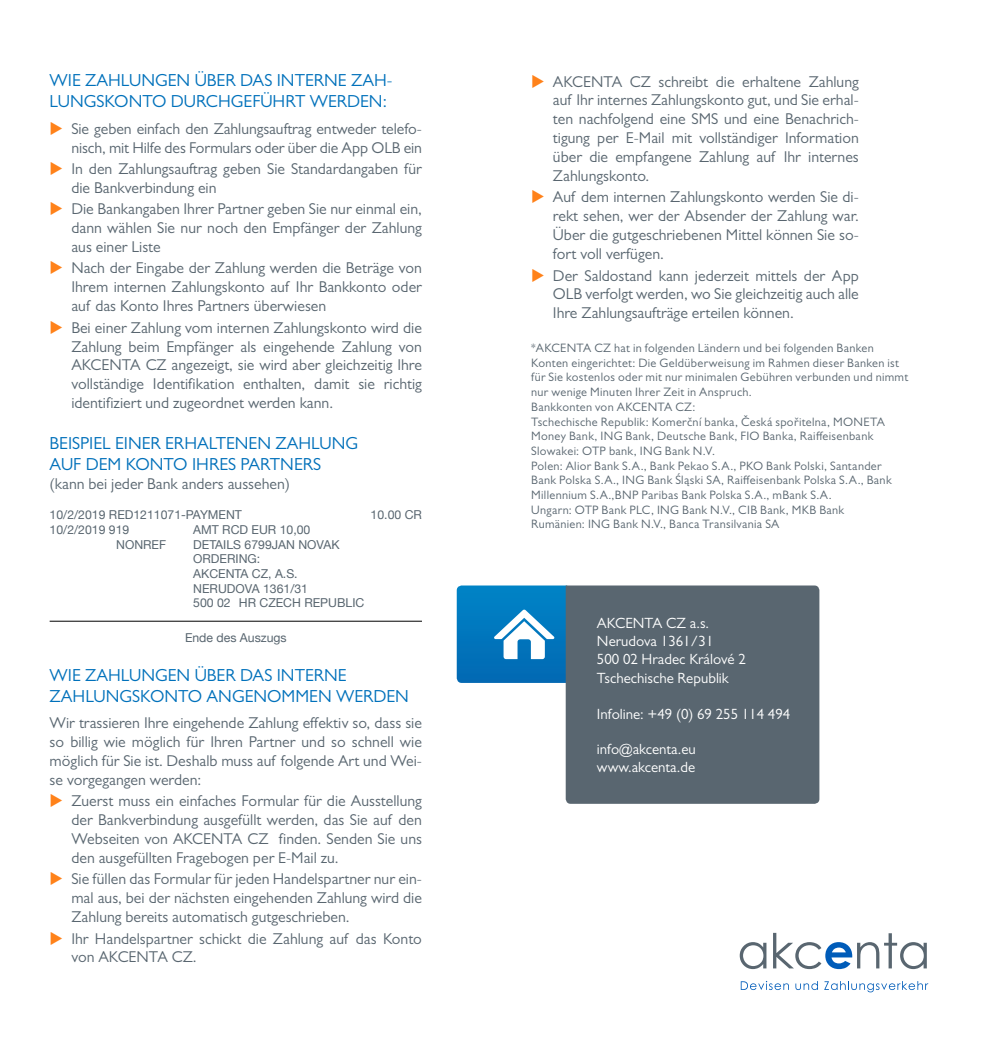
<style>
.page{position:relative;width:983px;height:1042px;background:#fff}
.page>*{position:absolute;margin:0;border:0;box-sizing:border-box;transform-origin:0 0}
.t1{font:17.5px/21px "Gill Sans MT Pro";color:#0071bb}
.t2{font:17.5px/21px "Gill Sans MT Pro";color:#0070ba}
.t3{font:15.75px/18.9px "Gill Sans MT Pro";color:#596670;text-align:justify}
.t4{font:14.88px/17.8px "Gill Sans MT Pro";color:#fff}
.t5{font:12.25px/14.7px "Gill Sans MT Pro";letter-spacing:.025em;color:#596670}
.t6{font:12.25px/14.7px "Helvetica Neue";color:#596670}
.s1{color:#ff821a}
</style>
<div class="page">
<svg style="left:739px;top:933px;width:187px;height:36px"></svg>
<svg style="left:740px;top:981px;width:48px;height:9px"></svg>
<svg style="left:795px;top:983px;width:22px;height:7px"></svg>
<svg style="left:824px;top:981px;width:104px;height:11px"></svg>
<div style="left:565px;top:585px;width:254px;height:219px;background:#596670"></div>
<svg style="left:456px;top:585px;width:111px;height:98px"></svg>
<hr style="left:50px;top:621px;width:372px;height:1px;background:#000">
<p class="t1" style="left:50px;top:70px;width:344px">WIE ZAHLUNGEN ÜBER DAS INTERNE ZAH-<br>LUNGSKONTO DURCHGEFÜHRT WERDEN:</p>
<p class="t3" style="left:50px;top:119px;width:374px;text-align:right"><span class="s1">◆</span> Sie geben einfach den Zahlungsauftrag entweder telefo&shy;nisch, mit Hilfe des Formulars oder über die App OLB ein</p>
<p class="t3" style="left:71px;top:159px;width:352px;text-indent:-22px"><span class="s1">◆</span> In den Zahlungsauftrag geben Sie Standardangaben für die Bankverbindung ein</p>
<p class="t3" style="left:71px;top:199px;width:352px;text-indent:-22px"><span class="s1">◆</span> Die Bankangaben Ihrer Partner geben Sie nur einmal ein, dann wählen Sie nur noch den Empfänger der Zahlung aus einer Liste</p>
<p class="t3" style="left:71px;top:259px;width:352px;text-indent:-22px"><span class="s1">◆</span> Nach der Eingabe der Zahlung werden die Beträge von Ihrem internen Zahlungskonto auf Ihr Bankkonto oder auf das Konto Ihres Partners überwiesen</p>
<p class="t3" style="left:71px;top:318px;width:352px;text-indent:-22px"><span class="s1">◆</span> Bei einer Zahlung vom internen Zahlungskonto wird die Zahlung beim Empfänger als eingehende Zahlung von AKCENTA CZ angezeigt, sie wird aber gleichzeitig Ihre vollständige Identifikation enthalten, damit sie richtig identifiziert und zugeordnet werden kann.</p>
<p class="t2" style="left:50px;top:433px;width:310px">BEISPIEL EINER ERHALTENEN ZAHLUNG<br>AUF DEM KONTO IHRES PARTNERS</p>
<p class="t3" style="left:50px;top:474px;width:242px">(kann bei jeder Bank anders aussehen)</p>
<p class="t6" style="left:50px;top:508px;width:194px">10/2/2019 RED1211071-PAYMENT</p>
<p class="t6" style="left:370px;top:508px;width:53px">10.00 CR</p>
<p class="t6" style="left:50px;top:523px;width:81px">10/2/2019 919</p>
<p class="t6" style="left:193px;top:523px;width:119px">AMT RCD EUR 10,00</p>
<p class="t6" style="left:116px;top:537px;width:51px">NONREF</p>
<p class="t6" style="left:193px;top:537px;width:172px">DETAILS 6799JAN NOVAK<br>ORDERING:<br>AKCENTA CZ, A.S.<br>NERUDOVA 1361/31<br>500 02 HR CZECH REPUBLIC</p>
<p class="t6" style="left:185px;top:631px;width:103px">Ende des Auszugs</p>
<p class="t1" style="left:50px;top:664px;width:361px">WIE ZAHLUNGEN ÜBER DAS INTERNE<br>ZAHLUNGSKONTO ANGENOMMEN WERDEN</p>
<p class="t3" style="left:50px;top:713px;width:374px">Wir trassieren Ihre eingehende Zahlung effektiv so, dass sie so billig wie möglich für Ihren Partner und so schnell wie möglich für Sie ist. Deshalb muss auf folgende Art und Wei&shy;se vorgegangen werden:</p>
<p class="t3" style="left:71px;top:791px;width:352px;text-indent:-22px"><span class="s1">◆</span> Zuerst muss ein einfaches Formular für die Ausstellung der Bankverbindung ausgefüllt werden, das Sie auf den Webseiten von AKCENTA CZ finden. Senden Sie uns den ausgefüllten Fragebogen per E-Mail zu.</p>
<p class="t3" style="left:71px;top:869px;width:352px;text-indent:-22px"><span class="s1">◆</span> Sie füllen das Formular für jeden Handelspartner nur ein&shy;mal aus, bei der nächsten eingehenden Zahlung wird die Zahlung bereits automatisch gutgeschrieben.</p>
<p class="t3" style="left:71px;top:928px;width:352px;text-indent:-22px"><span class="s1">◆</span> Ihr Handelspartner schickt die Zahlung auf das Konto von AKCENTA CZ.</p>
<p class="t3" style="left:553px;top:72px;width:307px;text-indent:-22px"><span class="s1">◆</span> AKCENTA CZ schreibt die erhaltene Zahlung auf Ihr internes Zahlungskonto gut, und Sie erhal&shy;ten nachfolgend eine SMS und eine Benachrich&shy;tigung per E-Mail mit vollständiger Information über die empfangene Zahlung auf Ihr internes Zahlungskonto.</p>
<p class="t3" style="left:553px;top:188px;width:307px;text-indent:-22px"><span class="s1">◆</span> Auf dem internen Zahlungskonto werden Sie di&shy;rekt sehen, wer der Absender der Zahlung war.<br>Über die gutgeschriebenen Mittel können Sie so&shy;fort voll verfügen.</p>
<p class="t3" style="left:553px;top:266px;width:307px;text-indent:-22px"><span class="s1">◆</span> Der Saldostand kann jederzeit mittels der App OLB verfolgt werden, wo Sie gleichzeitig auch alle Ihre Zahlungsaufträge erteilen können.</p>
<p class="t5" style="left:531px;top:340px;width:378px">*AKCENTA CZ hat in folgenden Ländern und bei folgenden Banken Konten eingerichtet: Die Geldüberweisung im Rahmen dieser Banken ist für Sie kostenlos oder mit nur minimalen Gebühren verbunden und nimmt nur wenige Minuten Ihrer Zeit in Anspruch.<br>Bankkonten von AKCENTA CZ:<br>Tschechische Republik: Komerční banka, Česká spořitelna, MONETA Money Bank, ING Bank, Deutsche Bank, FIO Banka, Raiffeisenbank Slowakei: OTP bank, ING Bank N.V.<br>Polen: Alior Bank S.A., Bank Pekao S.A., PKO Bank Polski, Santander Bank Polska S.A., ING Bank Śląski SA, Raiffeisenbank Polska S.A., Bank Millennium S.A.,BNP Paribas Bank Polska S.A., mBank S.A.<br>Ungarn: OTP Bank PLC, ING Bank N.V., CIB Bank, MKB Bank<br>Rumänien: ING Bank N.V., Banca Transilvania SA</p>
<p class="t4" style="left:597px;top:614px;width:150px">AKCENTA CZ a.s.<br>Nerudova 1361/31<br>500 02 Hradec Králové 2</p>
<p class="t4" style="left:597px;top:669px;width:133px">Tschechische Republik</p>
<p class="t4" style="left:597px;top:704px;width:195px">Infoline: +49 (0) 69 255 114 494</p>
<p class="t4" style="left:597px;top:740px;width:100px">info@akcenta.eu www.akcenta.de</p>
</div>
